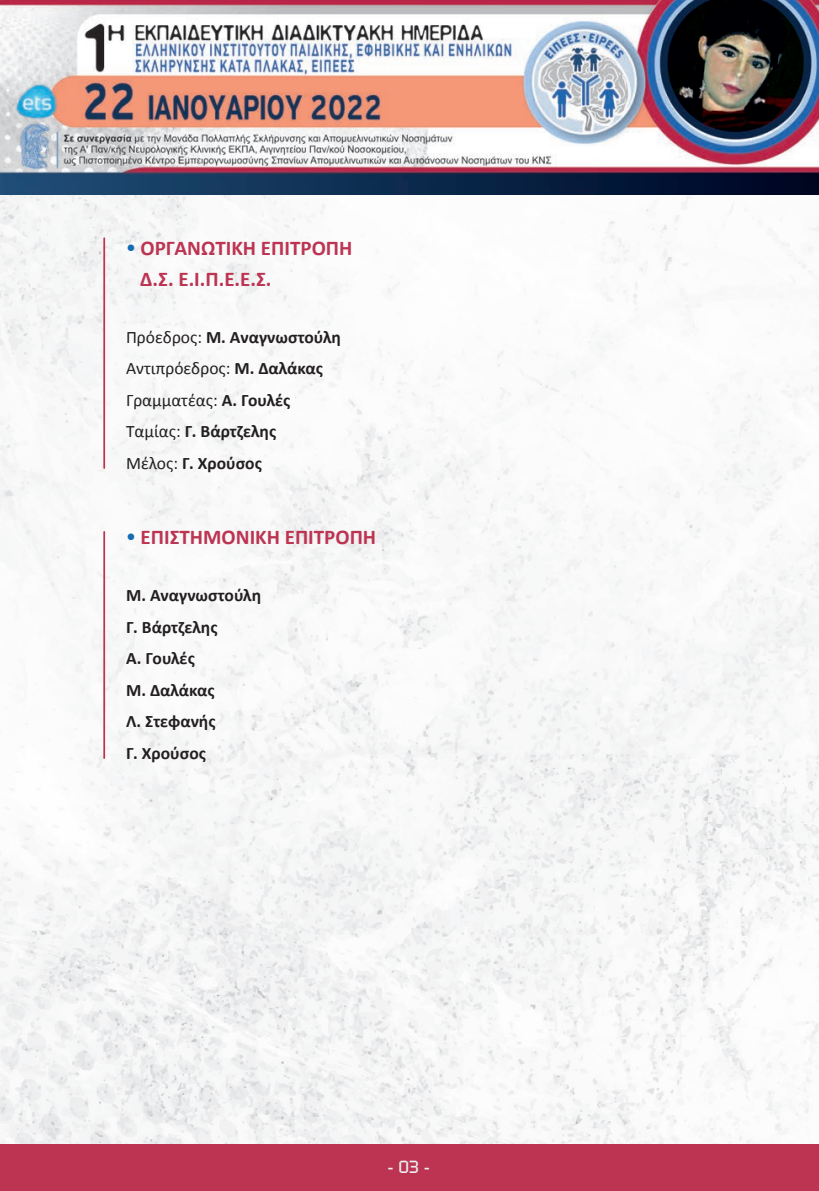
<style>
.page{position:relative;width:819px;height:1191px;background:#fff}
.page>*{position:absolute;margin:0;border:0;box-sizing:border-box;transform-origin:0 0}
.t1{font:700 21px "Calibri";color:#bc3452}
.t2{font:700 17.5px "Calibri";color:#231f20}
.t3{font:17.5px "Calibri";color:#231f20}
.t4{font:17.5px "PF Bevel";color:#ebedf0}
.s1{font-family:"PF Highway Gothic";color:#146cb3}
.s2{font-weight:400}
.s3{font-weight:700}
</style>
<div class="page">
<img style="left:0;top:195px;width:819px;height:949px">
<div style="left:0;top:1144px;width:819px;height:47px;background:#bc3452"></div>
<img style="left:0;top:0;width:819px;height:195px">
<hr style="left:103px;top:238px;width:2px;height:230px;background:#bc3452">
<hr style="left:103px;top:532px;width:2px;height:226px;background:#bc3452">
<p class="t1" style="left:126px;top:233px;width:228px"><span class="s1">•</span> ΟΡΓΑΝΩΤΙΚΉ ΕΠΙΤΡΟΠΉ</p>
<p class="t1" style="left:140px;top:264px;width:133px">Δ.Σ. Ε.Ι.Π.Ε.Ε.Σ.</p>
<p class="t2" style="left:126px;top:325px;width:216px"><span class="s2">Πρόεδρος:</span> Μ. Αναγνωστούλη</p>
<p class="t3" style="left:126px;top:356px;width:198px">Αντιπρόεδρος: <span class="s3">Μ. Δαλάκας</span></p>
<p class="t3" style="left:126px;top:388px;width:166px">Γραμματέας: <span class="s3">Α. Γουλές</span></p>
<p class="t2" style="left:126px;top:419px;width:152px"><span class="s2">Ταμίας:</span> Γ. Βάρτζελης</p>
<p class="t2" style="left:126px;top:451px;width:137px"><span class="s2">Μέλος:</span> Γ. Χρούσος</p>
<p class="t1" style="left:126px;top:522px;width:251px"><span class="s1">•</span> ΕΠΙΣΤΗΜΟΝΙΚΉ ΕΠΙΤΡΟΠΉ</p>
<p class="t2" style="left:126px;top:583px;width:137px">Μ. Αναγνωστούλη</p>
<p class="t2" style="left:126px;top:614px;width:93px">Γ. Βάρτζελης</p>
<p class="t2" style="left:126px;top:646px;width:70px">Α. Γουλές</p>
<p class="t2" style="left:126px;top:677px;width:90px">Μ. Δαλάκας</p>
<p class="t2" style="left:126px;top:709px;width:91px">Λ. Στεφανής</p>
<p class="t2" style="left:126px;top:740px;width:81px">Γ. Χρούσος</p>
<p class="t4" style="left:388px;top:1156px;width:43px">- 03 -</p>
</div>
